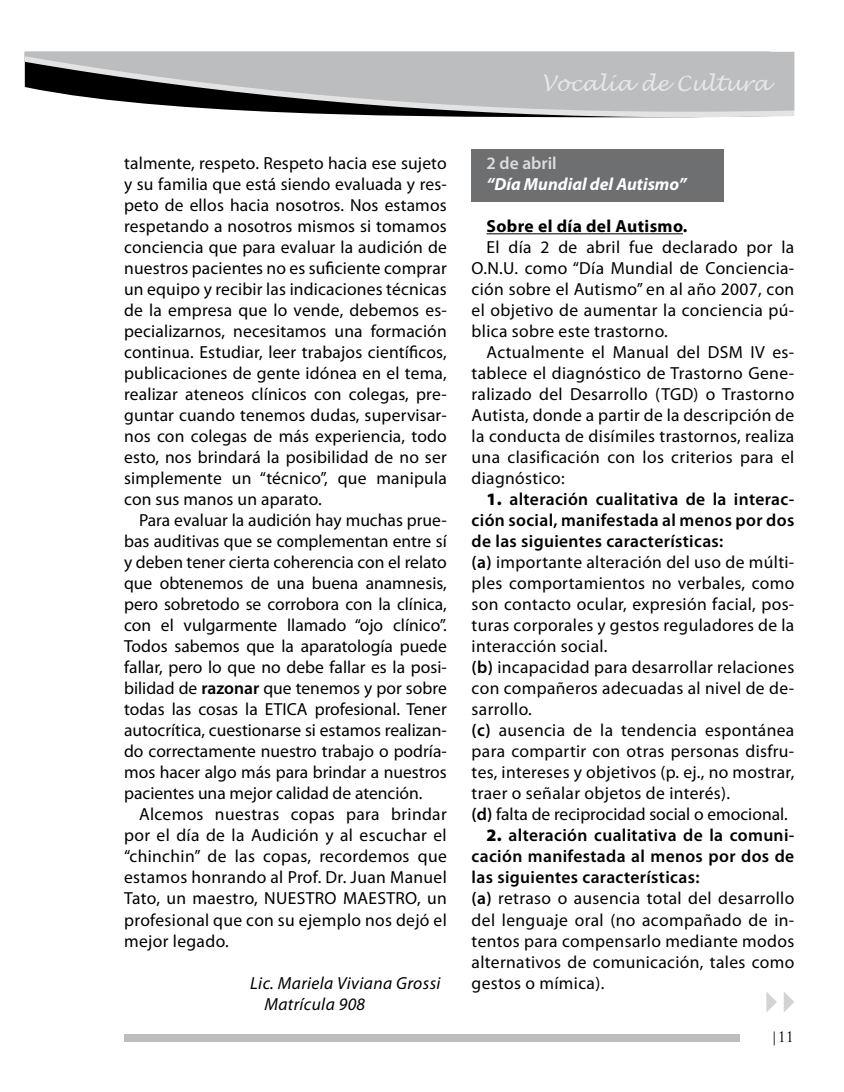
<style>
.page{position:relative;width:844px;height:1092px;background:#fff}
.page>*{position:absolute;margin:0;border:0;box-sizing:border-box;transform-origin:0 0}
.t1{font:italic 21px "Lucida Handwriting";color:#e6e7e8}
.t2{font:17.5px/21px "Myriad Pro";letter-spacing:.02em;color:#000;text-align:justify}
.t3{font:italic 17.5px/21px "Myriad Pro";letter-spacing:.02em;color:#000}
.t4{font:italic 700 17.5px "Myriad Pro";color:#fff}
.t5{font:700 17.5px "Myriad Pro";letter-spacing:.02em;color:#000}
.t6{font:600 17.5px "Myriad Pro";color:#dcddde}
.t7{font:14px "Trajan Pro";color:#000}
.s1{font-weight:600}
.s2{font-weight:900}
</style>
<div class="page">
<div style="left:124px;top:1034px;width:615px;height:8px;background:#bcbdbf"></div>
<svg style="left:276px;top:112px;width:518px;height:5px;background:#959596"></svg>
<svg style="left:25px;top:52px;width:769px;height:60px;background:#a5a6a7"></svg>
<div style="left:471px;top:149px;width:253px;height:52px;background:#6d6f71"></div>
<hr style="left:486px;top:233px;width:196px;height:1px;background:#000">
<svg style="left:783px;top:992px;width:11px;height:20px"></svg>
<svg style="left:766px;top:992px;width:10px;height:20px"></svg>
<p class="t1" style="left:541px;top:71px;width:229px">Vocalía de Cultura</p>
<p class="t2" style="left:124px;top:152px;width:324px">talmente, respeto. Respeto hacia ese sujeto y su familia que está siendo evaluada y res&shy;peto de ellos hacia nosotros. Nos estamos respetando a nosotros mismos si tomamos conciencia que para evaluar la audición de nuestros pacientes no es suficiente comprar un equipo y recibir las indicaciones técnicas de la empresa que lo vende, debemos es&shy;pecializarnos, necesitamos una formación continua. Estudiar, leer trabajos científicos, publicaciones de gente idónea en el tema, realizar ateneos clínicos con colegas, pre&shy;guntar cuando tenemos dudas, supervisar&shy;nos con colegas de más experiencia, todo esto, nos brindará la posibilidad de no ser simplemente un “técnico”, que manipula con sus manos un aparato.</p>
<p class="t2" style="left:124px;top:509px;width:324px;text-indent:15px">Para evaluar la audición hay muchas prue&shy;bas auditivas que se complementan entre sí y deben tener cierta coherencia con el relato que obtenemos de una buena anamnesis, pero sobretodo se corrobora con la clínica, con el vulgarmente llamado “ojo clínico”.<br>Todos sabemos que la aparatología puede fallar, pero lo que no debe fallar es la posi&shy;bilidad de <span class="s1">razonar</span> que tenemos y por sobre todas las cosas la ETICA profesional. Tener autocrítica, cuestionarse si estamos realizan&shy;do correctamente nuestro trabajo o podría&shy;mos hacer algo más para brindar a nuestros pacientes una mejor calidad de atención.</p>
<p class="t2" style="left:124px;top:803px;width:324px;text-indent:15px">Alcemos nuestras copas para brindar por el día de la Audición y al escuchar el “chinchin” de las copas, recordemos que estamos honrando al Prof. Dr. Juan Manuel Tato, un maestro, NUESTRO MAESTRO, un profesional que con su ejemplo nos dejó el mejor legado.</p>
<p class="t3" style="left:264px;top:971px;width:178px;text-indent:-14px">Lic. Mariela Viviana Grossi<br>Matrícula 908</p>
<p class="t6" style="left:486px;top:152px;width:72px">2 de abril</p>
<p class="t4" style="left:486px;top:173px;width:201px">“Día Mundial del Autismo”</p>
<p class="t5" style="left:486px;top:215px;width:202px">Sobre el día del Autismo.</p>
<p class="t2" style="left:471px;top:236px;width:324px;text-indent:15px">El día 2 de abril fue declarado por la O.N.U. como “Día Mundial de Conciencia&shy;ción sobre el Autismo” en al año 2007, con el objetivo de aumentar la conciencia pú&shy;blica sobre este trastorno.</p>
<p class="t2" style="left:471px;top:341px;width:324px;text-indent:15px">Actualmente el Manual del DSM IV es&shy;tablece el diagnóstico de Trastorno Gene&shy;ralizado del Desarrollo (TGD) o Trastorno Autista, donde a partir de la descripción de la conducta de disímiles trastornos, realiza una clasificación con los criterios para el diagnóstico:</p>
<p class="t2" style="left:471px;top:488px;width:324px;text-align:left;text-indent:15px"><span class="s2">1.</span> <span class="s1">alteración cualitativa de la interac&shy;ción social, manifestada al menos por dos de las siguientes características:<br>(a)</span> importante alteración del uso de múlti&shy;ples comportamientos no verbales, como son contacto ocular, expresión facial, pos&shy;turas corporales y gestos reguladores de la interacción social.<br><span class="s1">(b)</span> incapacidad para desarrollar relaciones con compañeros adecuadas al nivel de de&shy;sarrollo.<br><span class="s1">(c)</span> ausencia de la tendencia espontánea para compartir con otras personas disfru&shy;tes, intereses y objetivos (p. ej., no mostrar, traer o señalar objetos de interés).<br><span class="s1">(d)</span> falta de reciprocidad social o emocional.</p>
<p class="t2" style="left:471px;top:824px;width:324px;text-align:left;text-indent:15px"><span class="s2">2.</span> <span class="s1">alteración cualitativa de la comuni&shy;cación manifestada al menos por dos de las siguientes características:<br>(a)</span> retraso o ausencia total del desarrollo del lenguaje oral (no acompañado de in&shy;tentos para compensarlo mediante modos alternativos de comunicación, tales como gestos o mímica).</p>
<p class="t7" style="left:770px;top:1027px;width:25px">|11</p>
</div>
